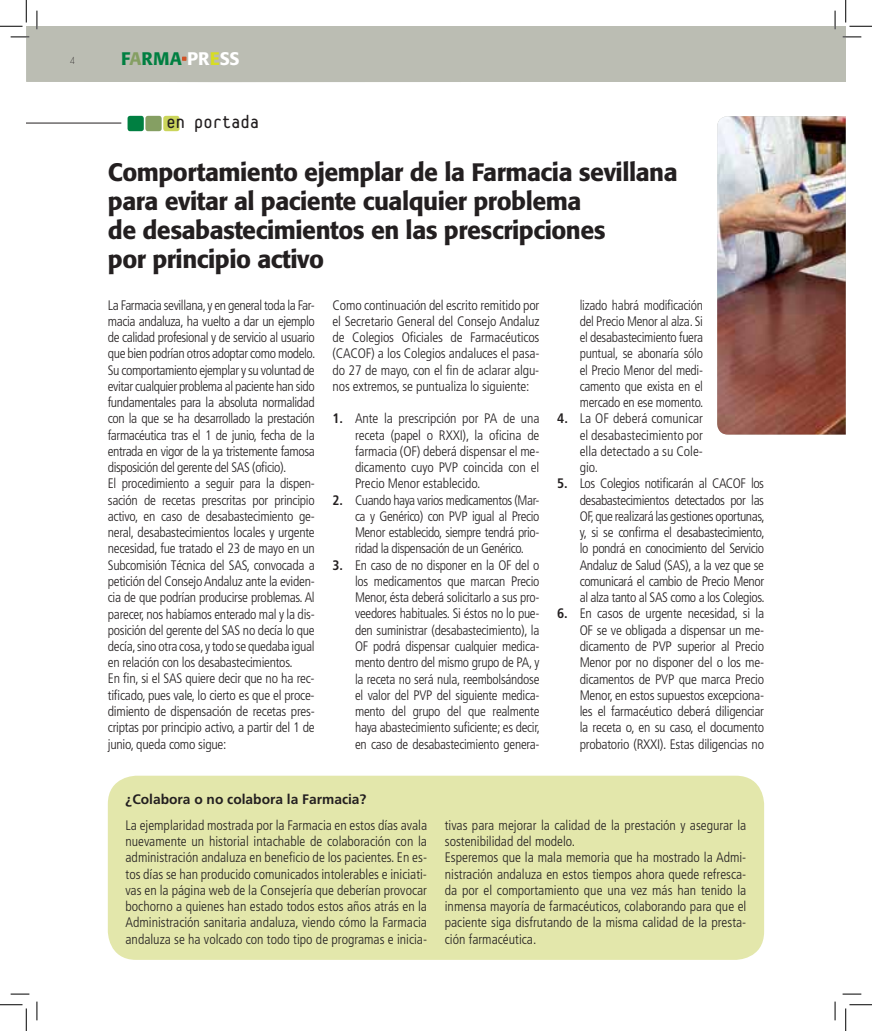
<style>
.page{position:relative;width:872px;height:1031px;background:#fff}
.page>*{position:absolute;margin:0;border:0;box-sizing:border-box;transform-origin:0 0}
.t1{font:500 25px/28.8px "Formata";letter-spacing:-.02em;color:#231f20}
.t2{font:20px "Platelet";color:#231f20}
.t3{font:500 18px "Formata";color:#007f41}
.t4{font:300 condensed 13.75px/16.2px "Frutiger";letter-spacing:-.02em;color:#231f20;text-align:justify}
.t5{font:300 condensed 13.75px/16.2px "Frutiger";color:#231f20}
.t6{font:700 13.75px "Frutiger";color:#231f20}
.t7{font:300 10px "Existence";color:#231f20}
.s1{color:#859f63}
.s2{color:#fff}
.s3{color:#d7dd23}
.s4{font-weight:700}
</style>
<div class="page">
<div style="left:26px;top:26px;width:819px;height:56px;background:#bbbdb3"></div>
<hr style="left:26px;top:123px;width:95px;height:1px;background:#231f20">
<div style="left:127px;top:116px;width:17px;height:15px;background:#007f41;border-radius:3px"></div>
<div style="left:145px;top:116px;width:16px;height:15px;background:#859f63;border-radius:3px"></div>
<div style="left:163px;top:116px;width:16px;height:15px;background:#cbd55b;border-radius:3px"></div>
<div style="left:108px;top:775px;width:655px;height:184px;background:#e3e7ab;border-radius:28px"></div>
<img style="left:717px;top:116px;width:128px;height:318px">
<svg style="left:182px;top:57px;width:4px;height:4px"></svg>
<svg style="left:11px;top:36px;width:18px;height:2px"></svg>
<svg style="left:842px;top:36px;width:18px;height:2px"></svg>
<svg style="left:11px;top:993px;width:18px;height:1px"></svg>
<svg style="left:842px;top:993px;width:18px;height:1px"></svg>
<svg style="left:36px;top:11px;width:2px;height:18px"></svg>
<svg style="left:36px;top:1001px;width:2px;height:19px"></svg>
<svg style="left:833px;top:11px;width:2px;height:18px"></svg>
<svg style="left:834px;top:1001px;width:1px;height:19px"></svg>
<svg style="left:0;top:0;width:27px;height:27px"></svg>
<svg style="left:0;top:1004px;width:27px;height:26px"></svg>
<svg style="left:845px;top:0;width:26px;height:27px"></svg>
<svg style="left:845px;top:1004px;width:26px;height:26px"></svg>
<p class="t7" style="left:70px;top:56px;width:7px">4</p>
<h3 class="t3" style="left:121px;top:50px;width:120px">F<span class="s1">A</span>RMA <span class="s2">PR</span><span class="s3">E</span><span class="s2">SS</span></h3>
<h2 class="t2" style="left:166px;top:114px;width:94px">en portada</h2>
<h1 class="t1" style="left:108px;top:160px;width:571px">Comportamiento ejemplar de la Farmacia sevillana para evitar al paciente cualquier problema<br>de desabastecimientos en las prescripciones<br>por principio activo</h1>
<p class="t4" style="left:108px;top:298px;width:209px;text-align:left">La Farmacia sevillana, y en general toda la Far&shy;macia andaluza, ha vuelto a dar un ejemplo de calidad profesional y de servicio al usuario que bien podrían otros adoptar como modelo.<br>Su comportamiento ejemplar y su voluntad de evitar cualquier problema al paciente han sido fundamentales para la absoluta normalidad con la que se ha desarrollado la prestación farmacéutica tras el 1 de junio, fecha de la entrada en vigor de la ya tristemente famosa disposición del gerente del SAS (oficio).<br>El procedimiento a seguir para la dispen&shy;sación de recetas prescritas por principio activo, en caso de desabastecimiento ge&shy;neral, desabastecimientos locales y urgente necesidad, fue tratado el 23 de mayo en un Subcomisión Técnica del SAS, convocada a petición del Consejo Andaluz ante la eviden&shy;cia de que podrían producirse problemas. Al parecer, nos habíamos enterado mal y la dis&shy;posición del gerente del SAS no decía lo que decía, sino otra cosa, y todo se quedaba igual en relación con los desabastecimientos.<br>En fin, si el SAS quiere decir que no ha rec&shy;tificado, pues vale, lo cierto es que el proce&shy;dimiento de dispensación de recetas pres&shy;criptas por principio activo, a partir del 1 de junio, queda como sigue:</p>
<p class="t4" style="left:332px;top:298px;width:208px">Como continuación del escrito remitido por el Secretario General del Consejo Andaluz de Colegios Oficiales de Farmacéuticos (CACOF) a los Colegios andaluces el pasa&shy;do 27 de mayo, con el fin de aclarar algu&shy;nos extremos, se puntualiza lo siguiente:</p>
<p class="t4" style="left:579px;top:298px;width:125px">lizado habrá modificación del Precio Menor al alza. Si el desabastecimiento fuera puntual, se abonaría sólo el Precio Menor del medi&shy;camento que exista en el mercado en ese momento.</p>
<p class="t4" style="left:579px;top:411px;width:125px;text-indent:-23px"><span class="s4">4.</span> La OF deberá comunicar el desabastecimiento por ella detectado a su Cole&shy;gio.</p>
<p class="t4" style="left:579px;top:476px;width:186px;text-indent:-23px"><span class="s4">5.</span> Los Colegios notificarán al CACOF los desabastecimientos detectados por las OF, que realizará las gestiones oportunas, y, si se confirma el desabastecimiento, lo pondrá en conocimiento del Servicio Andaluz de Salud (SAS), a la vez que se comunicará el cambio de Precio Menor al alza tanto al SAS como a los Colegios.</p>
<p class="t4" style="left:579px;top:606px;width:186px;text-indent:-23px"><span class="s4">6.</span> En casos de urgente necesidad, si la OF se ve obligada a dispensar un me&shy;dicamento de PVP superior al Precio Menor por no disponer del o los me&shy;dicamentos de PVP que marca Precio Menor, en estos supuestos excepciona&shy;les el farmacéutico deberá diligenciar la receta o, en su caso, el documento probatorio (RXXI). Estas diligencias no</p>
<p class="t4" style="left:355px;top:411px;width:186px;text-indent:-22px"><span class="s4">1.</span> Ante la prescripción por PA de una receta (papel o RXXI), la oficina de farmacia (OF) deberá dispensar el me&shy;dicamento cuyo PVP coincida con el Precio Menor establecido.</p>
<p class="t4" style="left:355px;top:493px;width:186px;text-indent:-23px"><span class="s4">2.</span> Cuando haya varios medicamentos (Mar&shy;ca y Genérico) con PVP igual al Precio Menor establecido, siempre tendrá prio&shy;ridad la dispensación de un Genérico.</p>
<p class="t4" style="left:355px;top:558px;width:186px;text-indent:-22px"><span class="s4">3.</span> En caso de no disponer en la OF del o los medicamentos que marcan Precio Menor, ésta deberá solicitarlo a sus pro&shy;veedores habituales. Si éstos no lo pue&shy;den suministrar (desabastecimiento), la OF podrá dispensar cualquier medica&shy;mento dentro del mismo grupo de PA, y la receta no será nula, reembolsándose el valor del PVP del siguiente medica&shy;mento del grupo del que realmente haya abastecimiento suficiente; es decir, en caso de desabastecimiento genera-</p>
<p class="t6" style="left:125px;top:793px;width:242px">¿Colabora o no colabora la Farmacia?</p>
<p class="t4" style="left:125px;top:818px;width:303px">La ejemplaridad mostrada por la Farmacia en estos días avala nuevamente un historial intachable de colaboración con la administración andaluza en beneficio de los pacientes. En es&shy;tos días se han producido comunicados intolerables e iniciati&shy;vas en la página web de la Consejería que deberían provocar bochorno a quienes han estado todos estos años atrás en la Administración sanitaria andaluza, viendo cómo la Farmacia andaluza se ha volcado con todo tipo de programas e inicia-</p>
<p class="t5" style="left:444px;top:818px;width:303px">tivas para mejorar la calidad de la prestación y asegurar la sostenibilidad del modelo.<br>Esperemos que la mala memoria que ha mostrado la Admi&shy;nistración andaluza en estos tiempos ahora quede refresca&shy;da por el comportamiento que una vez más han tenido la inmensa mayoría de farmacéuticos, colaborando para que el paciente siga disfrutando de la misma calidad de la presta&shy;ción farmacéutica.</p>
</div>
